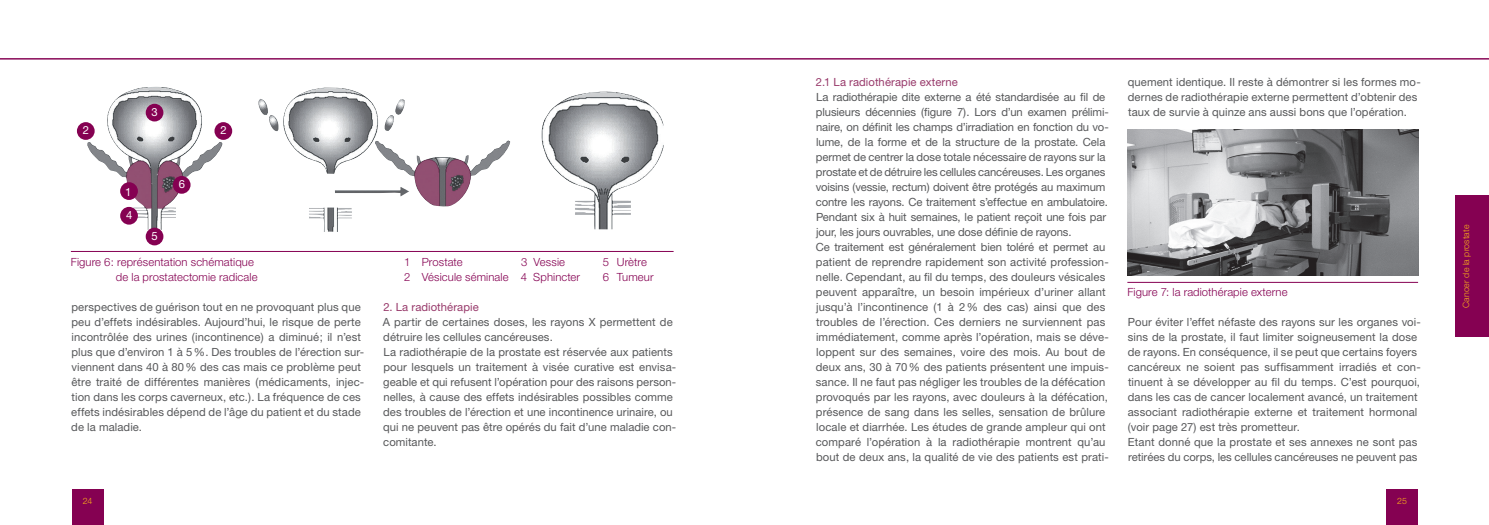
<style>
.page{position:relative;width:1489px;height:525px;background:#fff}
.page>*{position:absolute;margin:0;border:0;box-sizing:border-box;transform-origin:0 0}
.t1{font:11.25px/15px "Helvetica Neue";letter-spacing:.01em;color:#57585a}
.t2{font:300 11.25px "Helvetica Neue";letter-spacing:.01em;color:#850152}
.t3{font:11.25px "Helvetica Neue";letter-spacing:.01em;color:#983a6b}
.t4{font:11.25px "Helvetica Neue";color:#fff}
.t5{font:300 8.75px "Helvetica Neue";letter-spacing:.015em;color:#faaf18}
</style>
<div class="page">
<div style="left:71px;top:489px;width:32px;height:35px;background:#850152"></div>
<hr style="left:0;top:58px;width:1488px;height:1px;background:#850152">
<div style="left:1385px;top:489px;width:32px;height:35px;background:#850152"></div>
<svg style="left:77px;top:86px;width:587px;height:160px"></svg>
<img style="left:87px;top:87px;width:291px;height:143px">
<hr style="left:71px;top:251px;width:602px;height:1px;background:#850152">
<div style="left:120px;top:182px;width:18px;height:18px;background:#850152;border-radius:50%"></div>
<div style="left:214px;top:122px;width:18px;height:18px;background:#850152;border-radius:50%"></div>
<div style="left:77px;top:122px;width:18px;height:18px;background:#850152;border-radius:50%"></div>
<div style="left:146px;top:104px;width:17px;height:17px;background:#850152;border-radius:50%"></div>
<div style="left:146px;top:227px;width:17px;height:18px;background:#850152;border-radius:50%"></div>
<div style="left:173px;top:176px;width:17px;height:18px;background:#850152;border-radius:50%"></div>
<div style="left:120px;top:207px;width:18px;height:17px;background:#850152;border-radius:50%"></div>
<hr style="left:1127px;top:282px;width:290px;height:1px;background:#850152">
<img style="left:1127px;top:129px;width:290px;height:146px">
<div style="left:1455px;top:195px;width:33px;height:142px;background:#850152"></div>
<p class="t4" style="left:152px;top:105px;width:8px">3</p>
<p class="t4" style="left:83px;top:123px;width:8px">2</p>
<p class="t4" style="left:220px;top:123px;width:8px">2</p>
<p class="t4" style="left:125px;top:185px;width:8px">1</p>
<p class="t4" style="left:126px;top:208px;width:8px">4</p>
<p class="t4" style="left:152px;top:229px;width:8px">5</p>
<p class="t4" style="left:179px;top:177px;width:8px">6</p>
<p class="t2" style="left:71px;top:255px;width:184px">Figure 6: représentation schématique</p>
<p class="t2" style="left:404px;top:255px;width:60px">1 Prostate</p>
<p class="t2" style="left:521px;top:255px;width:46px">3 Vessie</p>
<p class="t2" style="left:602px;top:255px;width:46px">5 Urètre</p>
<p class="t2" style="left:116px;top:270px;width:143px">de la prostatectomie radicale</p>
<p class="t2" style="left:404px;top:270px;width:177px">2 Vésicule séminale 4 Sphincter</p>
<p class="t2" style="left:602px;top:270px;width:52px">6 Tumeur</p>
<p class="t1" style="left:71px;top:299px;width:294px">perspectives de guérison tout en ne provoquant plus que peu d’effets indésirables. Aujourd’hui, le risque de perte incontrôlée des urines (incontinence) a diminué; il n’est plus que d’environ 1 à 5%. Des troubles de l’érection sur&shy;viennent dans 40 à 80% des cas mais ce problème peut être traité de différentes manières (médicaments, injec&shy;tion dans les corps caverneux, etc.). La fréquence de ces effets indésirables dépend de l’âge du patient et du stade de la maladie.</p>
<p class="t3" style="left:383px;top:300px;width:97px">2. La radiothérapie</p>
<p class="t1" style="left:383px;top:314px;width:295px">A partir de certaines doses, les rayons X permettent de détruire les cellules cancéreuses.<br>La radiothérapie de la prostate est réservée aux patients pour lesquels un traitement à visée curative est envisa&shy;geable et qui refusent l’opération pour des raisons person&shy;nelles, à cause des effets indésirables possibles comme des troubles de l’érection et une incontinence urinaire, ou qui ne peuvent pas être opérés du fait d’une maladie con&shy;comitante.</p>
<p class="t3" style="left:815px;top:75px;width:143px">2.1 La radiothérapie externe</p>
<p class="t1" style="left:815px;top:89px;width:294px">La radiothérapie dite externe a été standardisée au fil de plusieurs décennies (figure 7). Lors d’un examen prélimi&shy;naire, on définit les champs d’irradiation en fonction du vo&shy;lume, de la forme et de la structure de la prostate. Cela permet de centrer la dose totale nécessaire de rayons sur la prostate et de détruire les cellules cancéreuses. Les organes voisins (vessie, rectum) doivent être protégés au maximum contre les rayons. Ce traitement s’effectue en ambulatoire.<br>Pendant six à huit semaines, le patient reçoit une fois par jour, les jours ouvrables, une dose définie de rayons.<br>Ce traitement est généralement bien toléré et permet au patient de reprendre rapidement son activité profession&shy;nelle. Cependant, au fil du temps, des douleurs vésicales peuvent apparaître, un besoin impérieux d’uriner allant jusqu’à l’incontinence (1 à 2% des cas) ainsi que des troubles de l’érection. Ces derniers ne surviennent pas immédiatement, comme après l’opération, mais se déve&shy;loppent sur des semaines, voire des mois. Au bout de deux ans, 30 à 70% des patients présentent une impuis&shy;sance. Il ne faut pas négliger les troubles de la défécation provoqués par les rayons, avec douleurs à la défécation, présence de sang dans les selles, sensation de brûlure locale et diarrhée. Les études de grande ampleur qui ont comparé l’opération à la radiothérapie montrent qu’au bout de deux ans, la qualité de vie des patients est prati-</p>
<p class="t1" style="left:1127px;top:74px;width:294px">quement identique. Il reste à démontrer si les formes mo&shy;dernes de radiothérapie externe permettent d’obtenir des taux de survie à quinze ans aussi bons que l’opération.</p>
<p class="t2" style="left:1127px;top:285px;width:162px">Figure 7: la radiothérapie externe</p>
<p class="t1" style="left:1127px;top:314px;width:294px">Pour éviter l’effet néfaste des rayons sur les organes voi&shy;sins de la prostate, il faut limiter soigneusement la dose de rayons. En conséquence, il se peut que certains foyers cancéreux ne soient pas suffisamment irradiés et con&shy;tinuent à se développer au fil du temps. C’est pourquoi, dans les cas de cancer localement avancé, un traitement associant radiothérapie externe et traitement hormonal (voir page 27) est très prometteur.<br>Etant donné que la prostate et ses annexes ne sont pas retirées du corps, les cellules cancéreuses ne peuvent pas</p>
<p class="t5" style="left:83px;top:495px;width:11px">24</p>
<p class="t5" style="left:1397px;top:495px;width:11px">25</p>
<p class="t5" style="left:1460px;top:308px;width:85px;rotate:-90deg">Cancer de la prostate</p>
</div>
